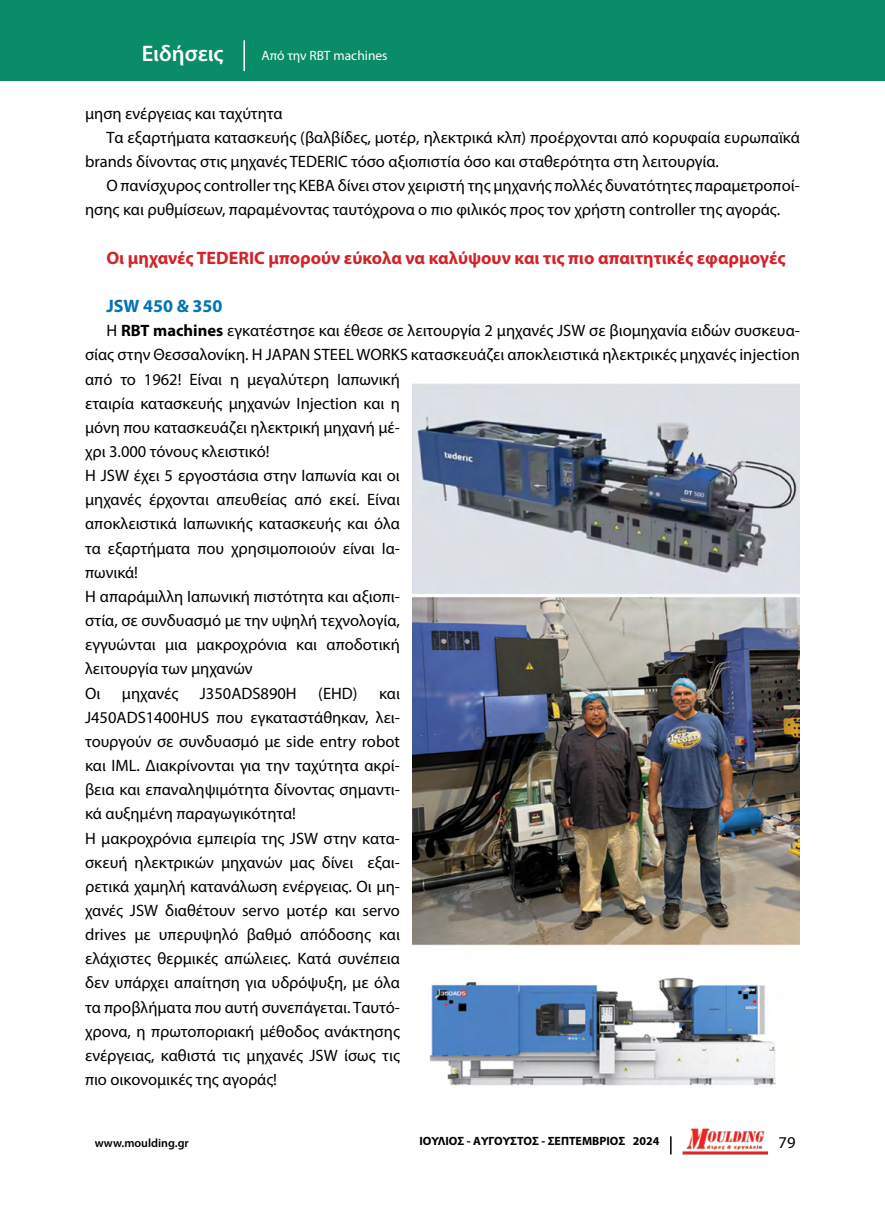
<style>
.page{position:relative;width:885px;height:1217px;background:#fff}
.page>*{position:absolute;margin:0;border:0;box-sizing:border-box;transform-origin:0 0}
.t1{font:600 22.5px "Myriad Pro";color:#fff}
.t2{font:700 18px "Myriad Pro";color:#d2232a}
.t3{font:700 18px "Myriad Pro";color:#0273b7}
.t4{font:16.5px/24.2px "Myriad Pro";color:#000}
.t5{font:13.5px "Myriad Pro";color:#fff}
.t6{font:700 12px "Myriad Pro";color:#000}
.t7{font:600 12px "Myriad Pro";color:#000}
.s1{font-weight:700}
</style>
<div class="page">
<svg style="left:670px;top:1136px;width:1px;height:18px"></svg>
<img style="left:682px;top:1128px;width:85px;height:27px">
<div style="left:0;top:0;width:884px;height:80px;background:#098c67"></div>
<hr style="left:243px;top:40px;width:2px;height:31px;background:#fff">
<img style="left:412px;top:383px;width:387px;height:703px">
<h1 class="t1" style="left:142px;top:39px;width:83px">Ειδήσεις</h1>
<p class="t5" style="left:261px;top:47px;width:128px">Από την RBT machines</p>
<p class="t4" style="left:85px;top:101px;width:199px">μηση ενέργειας και ταχύτητα</p>
<p class="t4" style="left:106px;top:125px;width:695px">Τα εξαρτήματα κατασκευής (βαλβίδες, μοτέρ, ηλεκτρικά κλπ) προέρχονται από κορυφαία ευρωπαϊκά</p>
<p class="t4" style="left:85px;top:149px;width:635px">brands δίνοντας στις μηχανές TEDERIC τόσο αξιοπιστία όσο και σταθερότητα στη λειτουργία.</p>
<p class="t4" style="left:106px;top:173px;width:695px">Ο πανίσχυρος controller της KEBA δίνει στον χειριστή της μηχανής πολλές δυνατότητες παραμετροποί-</p>
<p class="t4" style="left:85px;top:197px;width:696px">ησης και ρυθμίσεων, παραμένοντας ταυτόχρονα ο πιο φιλικός προς τον χρήστη controller της αγοράς.</p>
<p class="t2" style="left:106px;top:246px;width:680px">Οι μηχανές TEDERIC μπορούν εύκολα να καλύψουν και τις πιο απαιτητικές εφαρμογές</p>
<p class="t3" style="left:106px;top:294px;width:118px">JSW 450 &amp; 350</p>
<p class="t4" style="left:85px;top:318px;width:716px;text-indent:21px">H <span class="s1">RBT machines</span> εγκατέστησε και έθεσε σε λειτουργία 2 μηχανές JSW σε βιομηχανία ειδών συσκευα&shy;σίας στην Θεσσαλονίκη. Η JAPAN STEEL WORKS κατασκευάζει αποκλειστικά ηλεκτρικές μηχανές injection από το 1962! Είναι η μεγαλύτερη Ιαπωνική<br>εταιρία κατασκευής μηχανών Injection και η<br>μόνη που κατασκευάζει ηλεκτρική μηχανή μέ-<br>χρι 3.000 τόνους κλειστικό!<br>Η JSW έχει 5 εργοστάσια στην Ιαπωνία και οι<br>μηχανές έρχονται απευθείας από εκεί. Είναι<br>αποκλειστικά Ιαπωνικής κατασκευής και όλα<br>τα εξαρτήματα που χρησιμοποιούν είναι Ια-<br>πωνικά!<br>Η απαράμιλλη Ιαπωνική πιστότητα και αξιοπι-<br>στία, σε συνδυασμό με την υψηλή τεχνολογία,<br>εγγυώνται μια μακροχρόνια και αποδοτική<br>λειτουργία των μηχανών<br>Οι</p>
<p class="t4" style="left:122px;top:680px;width:58px">μηχανές</p>
<p class="t4" style="left:200px;top:680px;width:98px">J350ADS890H</p>
<p class="t4" style="left:318px;top:680px;width:41px">(EHD)</p>
<p class="t4" style="left:85px;top:680px;width:316px;text-indent:294px">και J450ADS1400HUS που εγκαταστάθηκαν, λει&shy;τουργούν σε συνδυασμό με side entry robot και IML. Διακρίνονται για την ταχύτητα ακρί&shy;βεια και επαναληψιμότητα δίνοντας σημαντι&shy;κά αυξημένη παραγωγικότητα!<br>Η μακροχρόνια εμπειρία της JSW στην κατα&shy;σκευή ηλεκτρικών μηχανών μας δίνει εξαι&shy;ρετικά χαμηλή κατανάλωση ενέργειας. Οι μη&shy;χανές JSW διαθέτουν servo μοτέρ και servo drives με υπερυψηλό βαθμό απόδοσης και ελάχιστες θερμικές απώλειες. Κατά συνέπεια δεν υπάρχει απαίτηση για υδρόψυξη, με όλα τα προβλήματα που αυτή συνεπάγεται. Ταυτό&shy;χρονα, η πρωτοποριακή μέθοδος ανάκτησης ενέργειας, καθιστά τις μηχανές JSW ίσως τις πιο οικονομικές της αγοράς!</p>
<p class="t6" style="left:419px;top:1132px;width:241px">ΙΟΥΛΙΟΣ - ΑΥΓΟΥΣΤΟΣ - ΣΕΠΤΕΜΒΡΙΟΣ 2024</p>
<p class="t7" style="left:95px;top:1134px;width:96px">www.moulding.gr</p>
<p class="t4" style="left:778px;top:1129px;width:18px">79</p>
</div>
